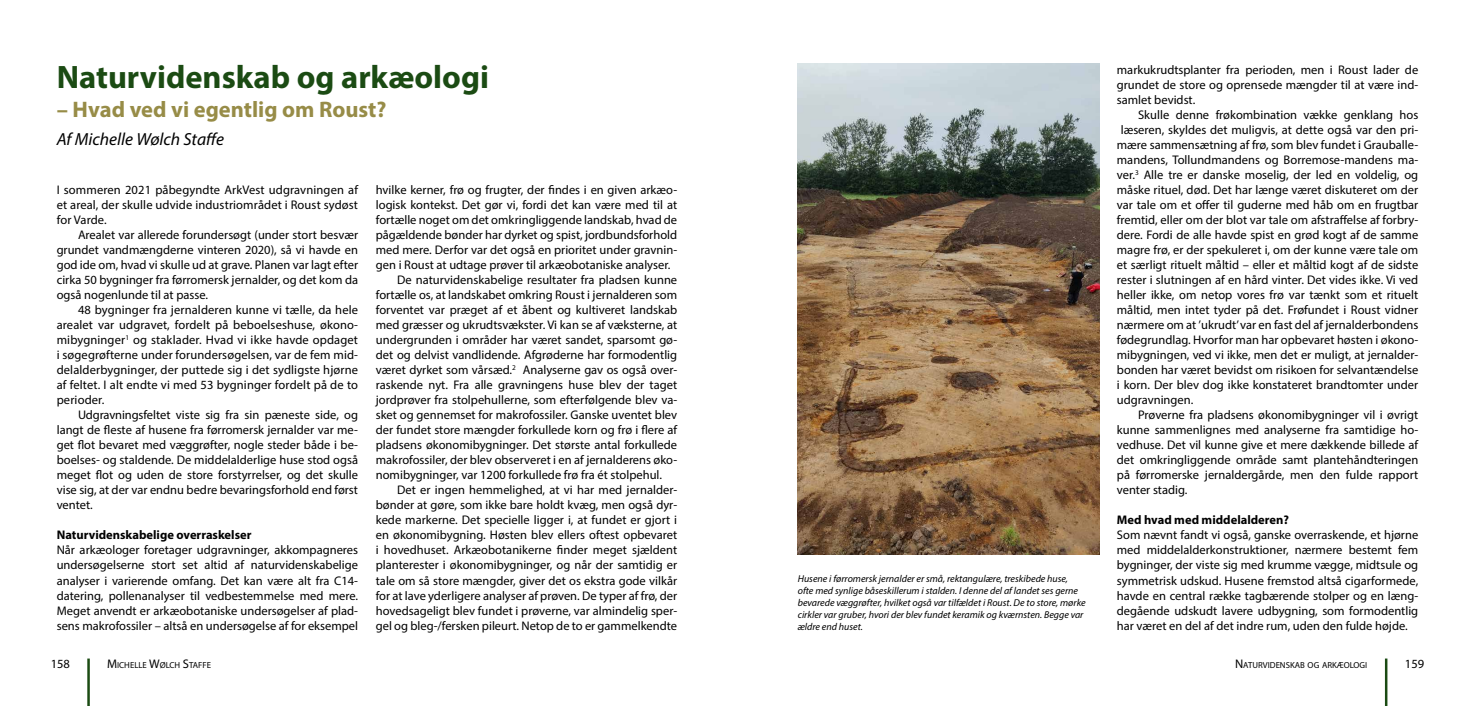
<style>
.page{position:relative;width:1475px;height:706px;background:#fff}
.page>*{position:absolute;margin:0;border:0;box-sizing:border-box;transform-origin:0 0}
.t1{font:700 32.5px "Myriad Pro";color:#1b4b13}
.t2{font:700 22.5px "Myriad Pro";color:#978c47}
.t3{font:italic 17.5px "Myriad Pro";color:#000}
.t4{font:12.5px/15px "Myriad Pro";color:#000;text-align:justify}
.t5{font:700 12.5px "Myriad Pro";color:#000}
.t6{font:italic 10px/12px "Myriad Pro";color:#000}
.t7{font:8.75px "Myriad Pro";color:#000}
.s1{font-size:12.5px}
</style>
<div class="page">
<hr style="left:1384px;top:658px;width:3px;height:47px;background:#1b4b13">
<hr style="left:87px;top:658px;width:3px;height:47px;background:#1b4b13">
<img style="left:797px;top:64px;width:301px;height:490px">
<h1 class="t1" style="left:57px;top:56px;width:434px">Naturvidenskab og arkæologi</h1>
<h2 class="t2" style="left:57px;top:95px;width:331px">– Hvad ved vi egentlig om Roust?</h2>
<h3 class="t3" style="left:57px;top:128px;width:169px">Af Michelle Wølch Staffe</h3>
<p class="t4" style="left:57px;top:182px;width:303px">I sommeren 2021 påbegyndte ArkVest udgravningen af et areal, der skulle udvide industriområdet i Roust sydøst for Varde.</p>
<p class="t4" style="left:57px;top:227px;width:303px;text-indent:21px">Arealet var allerede forundersøgt (under stort besvær grundet vandmængderne vinteren 2020), så vi havde en god ide om, hvad vi skulle ud at grave. Planen var lagt efter cirka 50 bygninger fra førromersk jernalder, og det kom da også nogenlunde til at passe.</p>
<p class="t4" style="left:57px;top:302px;width:303px;text-indent:21px">48 bygninger fra jernalderen kunne vi tælle, da hele arealet var udgravet, fordelt på beboelseshuse, økono&shy;mibygninger<sup>1</sup> og staklader. Hvad vi ikke havde opdaget i søgegrøfterne under forundersøgelsen, var de fem mid&shy;delalderbygninger, der puttede sig i det sydligste hjørne af feltet. I alt endte vi med 53 bygninger fordelt på de to perioder.</p>
<p class="t4" style="left:57px;top:407px;width:303px;text-indent:21px">Udgravningsfeltet viste sig fra sin pæneste side, og langt de fleste af husene fra førromersk jernalder var me&shy;get flot bevaret med væggrøfter, nogle steder både i be&shy;boelses- og staldende. De middelalderlige huse stod også meget flot og uden de store forstyrrelser, og det skulle vise sig, at der var endnu bedre bevaringsforhold end først ventet.</p>
<p class="t5" style="left:57px;top:526px;width:196px">Naturvidenskabelige overraskelser</p>
<p class="t4" style="left:57px;top:542px;width:303px">Når arkæologer foretager udgravninger, akkompagneres undersøgelserne stort set altid af naturvidenskabelige analyser i varierende omfang. Det kan være alt fra C14- datering, pollenanalyser til vedbestemmelse med mere.<br>Meget anvendt er arkæobotaniske undersøgelser af plad&shy;sens makrofossiler – altså en undersøgelse af for eksempel</p>
<p class="t4" style="left:376px;top:182px;width:303px">hvilke kerner, frø og frugter, der findes i en given arkæo-</p>
<p class="t4" style="left:376px;top:197px;width:303px">logisk kontekst. Det gør vi, fordi det kan være med til at</p>
<p class="t4" style="left:376px;top:212px;width:303px">fortælle noget om det omkringliggende landskab, hvad de</p>
<p class="t4" style="left:376px;top:227px;width:303px">pågældende bønder har dyrket og spist, jordbundsforhold</p>
<p class="t4" style="left:376px;top:242px;width:303px">med mere. Derfor var det også en prioritet under gravnin-</p>
<p class="t4" style="left:376px;top:257px;width:296px">gen i Roust at udtage prøver til arkæobotaniske analyser.</p>
<p class="t4" style="left:397px;top:272px;width:281px">De naturvidenskabelige resultater fra pladsen kunne</p>
<p class="t4" style="left:376px;top:287px;width:303px">fortælle os, at landskabet omkring Roust i jernalderen som</p>
<p class="t4" style="left:376px;top:302px;width:303px">forventet var præget af et åbent og kultiveret landskab</p>
<p class="t4" style="left:376px;top:317px;width:303px">med græsser og ukrudtsvækster. Vi kan se af væksterne, at</p>
<p class="t4" style="left:376px;top:332px;width:303px">undergrunden i områder har været sandet, sparsomt gø-</p>
<p class="t4" style="left:376px;top:347px;width:303px">det og delvist vandlidende. Afgrøderne har formodentlig</p>
<p class="t4" style="left:376px;top:362px;width:303px">været dyrket som vårsæd.<sup>2</sup> Analyserne gav os også over-</p>
<p class="t4" style="left:376px;top:377px;width:303px">raskende nyt. Fra alle gravningens huse blev der taget</p>
<p class="t4" style="left:376px;top:392px;width:303px">jordprøver fra stolpehullerne, som efterfølgende blev va-</p>
<p class="t4" style="left:376px;top:407px;width:303px">sket og gennemset for makrofossiler. Ganske uventet blev</p>
<p class="t4" style="left:376px;top:422px;width:303px">der fundet store mængder forkullede korn og frø i flere af</p>
<p class="t4" style="left:376px;top:437px;width:303px">pladsens økonomibygninger. Det største antal forkullede</p>
<p class="t4" style="left:376px;top:452px;width:303px">makrofossiler, der blev observeret i en af jernalderens øko-</p>
<p class="t4" style="left:376px;top:467px;width:287px">nomibygninger, var 1200 forkullede frø fra ét stolpehul.</p>
<p class="t4" style="left:397px;top:482px;width:281px">Det er ingen hemmelighed, at vi har med jernalder-</p>
<p class="t4" style="left:376px;top:497px;width:303px">bønder at gøre, som ikke bare holdt kvæg, men også dyr-</p>
<p class="t4" style="left:376px;top:512px;width:303px">kede markerne. Det specielle ligger i, at fundet er gjort i</p>
<p class="t4" style="left:376px;top:527px;width:303px">en økonomibygning. Høsten blev ellers oftest opbevaret</p>
<p class="t4" style="left:376px;top:542px;width:303px">i hovedhuset. Arkæobotanikerne finder meget sjældent</p>
<p class="t4" style="left:376px;top:557px;width:303px">planterester i økonomibygninger, og når der samtidig er</p>
<p class="t4" style="left:376px;top:572px;width:303px">tale om så store mængder, giver det os ekstra gode vilkår</p>
<p class="t4" style="left:376px;top:587px;width:303px">for at lave yderligere analyser af prøven. De typer af frø, der</p>
<p class="t4" style="left:376px;top:602px;width:303px">hovedsageligt blev fundet i prøverne, var almindelig sper-</p>
<p class="t4" style="left:376px;top:617px;width:303px">gel og bleg-/fersken pileurt. Netop de to er gammelkendte</p>
<p class="t6" style="left:797px;top:571px;width:289px">Husene i førromersk jernalder er små, rektangulære, treskibede huse, ofte med synlige båseskillerum i stalden. I denne del af landet ses gerne bevarede væggrøfter, hvilket også var tilfældet i Roust. De to store, mørke cirkler var gruber, hvori der blev fundet keramik og kværnsten. Begge var ældre end huset.</p>
<p class="t4" style="left:1116px;top:62px;width:303px">markukrudtsplanter fra perioden, men i Roust lader de grundet de store og oprensede mængder til at være ind&shy;samlet bevidst.</p>
<p class="t4" style="left:1137px;top:107px;width:281px">Skulle denne frøkombination vække genklang hos</p>
<p class="t4" style="left:1120px;top:122px;width:299px">læseren, skyldes det muligvis, at dette også var den pri-</p>
<p class="t4" style="left:1116px;top:137px;width:303px">mære sammensætning af frø, som blev fundet i Grauballe-</p>
<p class="t4" style="left:1116px;top:152px;width:303px">mandens, Tollundmandens og Borremose-mandens ma-</p>
<p class="t4" style="left:1116px;top:167px;width:303px">ver.<sup>3</sup> Alle tre er danske moselig, der led en voldelig, og</p>
<p class="t4" style="left:1116px;top:182px;width:303px">måske rituel, død. Det har længe været diskuteret om der</p>
<p class="t4" style="left:1116px;top:197px;width:303px">var tale om et offer til guderne med håb om en frugtbar</p>
<p class="t4" style="left:1116px;top:212px;width:303px">fremtid, eller om der blot var tale om afstraffelse af forbry-</p>
<p class="t4" style="left:1116px;top:227px;width:303px">dere. Fordi de alle havde spist en grød kogt af de samme</p>
<p class="t4" style="left:1116px;top:242px;width:303px">magre frø, er der spekuleret i, om der kunne være tale om</p>
<p class="t4" style="left:1116px;top:257px;width:303px">et særligt rituelt måltid – eller et måltid kogt af de sidste</p>
<p class="t4" style="left:1116px;top:272px;width:303px">rester i slutningen af en hård vinter. Det vides ikke. Vi ved</p>
<p class="t4" style="left:1116px;top:287px;width:303px">heller ikke, om netop vores frø var tænkt som et rituelt</p>
<p class="t4" style="left:1116px;top:302px;width:303px">måltid, men intet tyder på det. Frøfundet i Roust vidner</p>
<p class="t4" style="left:1116px;top:317px;width:303px">nærmere om at ’ukrudt’ var en fast del af jernalderbondens</p>
<p class="t4" style="left:1116px;top:332px;width:303px">fødegrundlag. Hvorfor man har opbevaret høsten i økono-</p>
<p class="t4" style="left:1116px;top:347px;width:303px">mibygningen, ved vi ikke, men det er muligt, at jernalder-</p>
<p class="t4" style="left:1116px;top:362px;width:303px">bonden har været bevidst om risikoen for selvantændelse</p>
<p class="t4" style="left:1116px;top:377px;width:303px">i korn. Der blev dog ikke konstateret brandtomter under</p>
<p class="t4" style="left:1116px;top:392px;width:78px">udgravningen.</p>
<p class="t4" style="left:1137px;top:407px;width:281px">Prøverne fra pladsens økonomibygninger vil i øvrigt</p>
<p class="t4" style="left:1116px;top:422px;width:303px">kunne sammenlignes med analyserne fra samtidige ho-</p>
<p class="t4" style="left:1116px;top:437px;width:303px">vedhuse. Det vil kunne give et mere dækkende billede af</p>
<p class="t4" style="left:1116px;top:452px;width:303px">det omkringliggende område samt plantehåndteringen</p>
<p class="t4" style="left:1116px;top:467px;width:303px">på førromerske jernaldergårde, men den fulde rapport</p>
<p class="t4" style="left:1116px;top:482px;width:72px">venter stadig.</p>
<p class="t5" style="left:1116px;top:511px;width:174px">Med hvad med middelalderen?</p>
<p class="t4" style="left:1116px;top:527px;width:303px">Som nævnt fandt vi også, ganske overraskende, et hjørne med middelalderkonstruktioner, nærmere bestemt fem bygninger, der viste sig med krumme vægge, midtsule og symmetrisk udskud. Husene fremstod altså cigarformede, havde en central række tagbærende stolper og en læng&shy;degående udskudt lavere udbygning, som formodentlig har været en del af det indre rum, uden den fulde højde.</p>
<p class="t4" style="left:51px;top:655px;width:21px">158</p>
<p class="t7" style="left:107px;top:659px;width:105px"><span class="s1">M</span>ICHELLE <span class="s1">W</span>ØLCH <span class="s1">S</span>TAFFE</p>
<p class="t7" style="left:1234px;top:659px;width:134px"><span class="s1">N</span>ATURVIDENSKAB OG ARKÆOLOGI</p>
<p class="t4" style="left:1404px;top:655px;width:21px">159</p>
</div>
